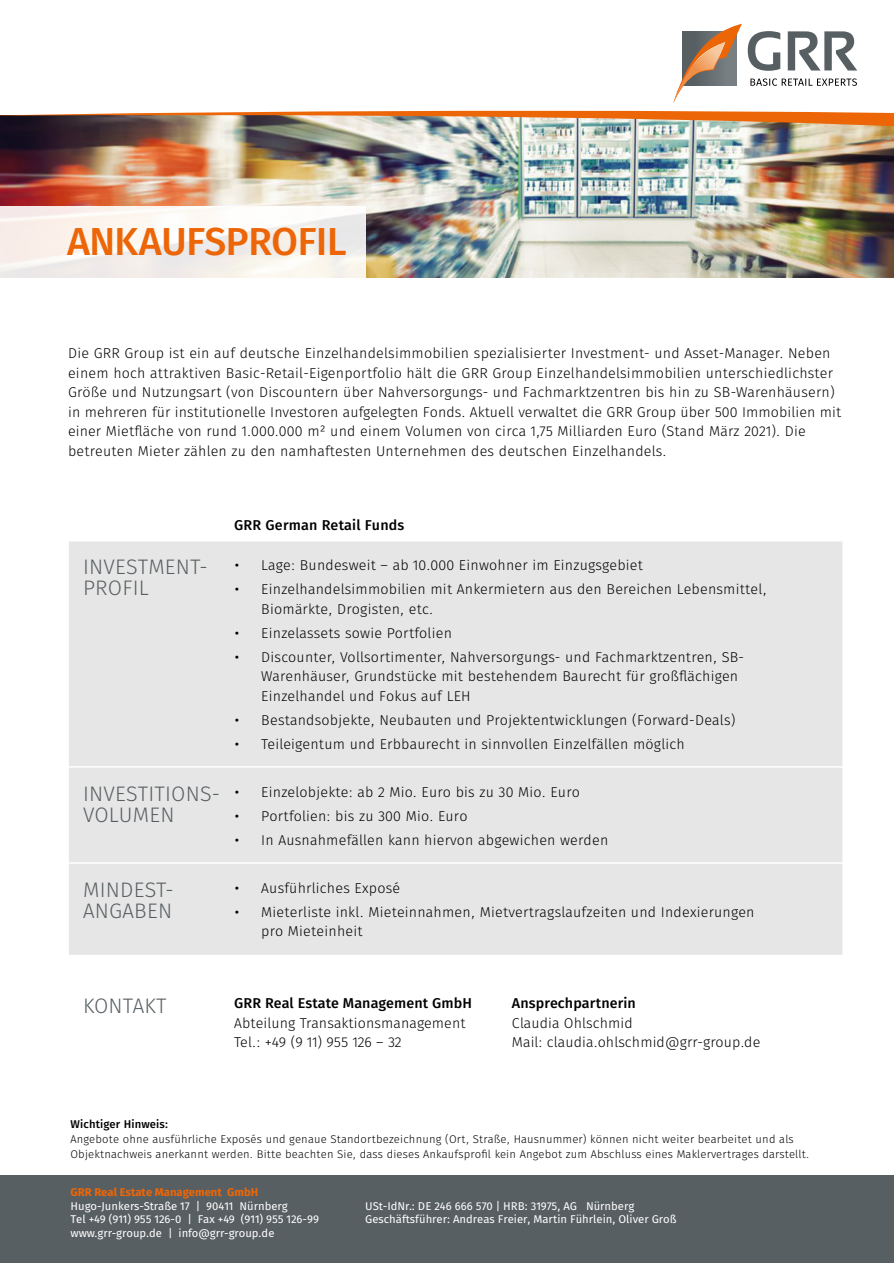
<style>
.page{position:relative;width:894px;height:1263px;background:#fff}
.page>*{position:absolute;margin:0;border:0;box-sizing:border-box;transform-origin:0 0}
.t1{font:39px "Fira Sans OT Medium";letter-spacing:-.02em;color:#ec6608}
.t2{font:21px/21px "Fira Sans OT Light";letter-spacing:.01em;color:#585f62}
.t3{font:14.25px/19.5px "Fira Sans OT Light";letter-spacing:.015em;color:#000}
.t4{font:14.25px "Fira Sans OT Medium";letter-spacing:.01em;color:#000}
.t5{font:11.25px/15px "Fira Sans OT Light";letter-spacing:.015em;color:#000}
.t6{font:11.25px/13.5px "Fira Sans OT";color:#fff}
.t7{font:700 11.25px "Fira Sans OT";color:#ec6608}
.t8{font:11.25px "Fira Sans OT Medium";letter-spacing:.015em;color:#000}
</style>
<div class="page">
<div style="left:67px;top:540px;width:776px;height:416px;background:#e6e6e6;border:2px solid #fff"></div>
<img style="left:0;top:127px;width:893px;height:150px">
<svg style="left:0;top:24px;width:893px;height:103px"></svg>
<img style="left:0;top:207px;width:366px;height:70px">
<div style="left:0;top:1176px;width:893px;height:87px;background:#585f62"></div>
<hr style="left:63px;top:766px;width:805px;height:2px;background:#fff">
<hr style="left:63px;top:862px;width:805px;height:2px;background:#fff">
<h1 class="t1" style="left:67px;top:219px;width:281px">ANKAUFSPROFIL</h1>
<p class="t3" style="left:68px;top:343px;width:774px">Die GRR Group ist ein auf deutsche Einzelhandelsimmobilien spezialisierter Investment- und Asset-Manager. Neben einem hoch attraktiven Basic-Retail-Eigenportfolio hält die GRR Group Einzelhandelsimmobilien unterschiedlichster Größe und Nutzungsart (von Discountern über Nahversorgungs- und Fachmarktzentren bis hin zu SB-Warenhäusern) in mehreren für institutionelle Investoren aufgelegten Fonds. Aktuell verwaltet die GRR Group über 500 Immobilien mit einer Mietfläche von rund 1.000.000 m² und einem Volumen von circa 1,75 Milliarden Euro (Stand März 2021). Die betreuten Mieter zählen zu den namhaftesten Unternehmen des deutschen Einzelhandels.</p>
<h2 class="t2" style="left:83px;top:557px;width:126px">INVESTMENT-<br>PROFIL</h2>
<h2 class="t2" style="left:83px;top:783px;width:138px">INVESTITIONS-<br>VOLUMEN</h2>
<h2 class="t2" style="left:83px;top:879px;width:92px">MINDEST-<br>ANGABEN</h2>
<p class="t4" style="left:234px;top:516px;width:172px">GRR German Retail Funds</p>
<p class="t3" style="left:234px;top:556px;width:410px">• Lage: Bundesweit – ab 10.000 Einwohner im Einzugsgebiet</p>
<p class="t3" style="left:261px;top:580px;width:507px;text-indent:-27px">• Einzelhandelsimmobilien mit Ankermietern aus den Bereichen Lebensmittel,<br>Biomärkte, Drogisten, etc.</p>
<p class="t3" style="left:234px;top:623px;width:219px">• Einzelassets sowie Portfolien</p>
<p class="t3" style="left:261px;top:647px;width:484px;text-indent:-27px">• Discounter, Vollsortimenter, Nahversorgungs- und Fachmarktzentren, SB-<br>Warenhäuser, Grundstücke mit bestehendem Baurecht für großflächigen<br>Einzelhandel und Fokus auf LEH</p>
<p class="t3" style="left:234px;top:710px;width:502px">• Bestandsobjekte, Neubauten und Projektentwicklungen (Forward-Deals)</p>
<p class="t3" style="left:234px;top:734px;width:452px">• Teileigentum und Erbbaurecht in sinnvollen Einzelfällen möglich</p>
<p class="t3" style="left:234px;top:782px;width:347px">• Einzelobjekte: ab 2 Mio. Euro bis zu 30 Mio. Euro</p>
<p class="t3" style="left:234px;top:806px;width:235px">• Portfolien: bis zu 300 Mio. Euro</p>
<p class="t3" style="left:234px;top:830px;width:375px">• In Ausnahmefällen kann hiervon abgewichen werden</p>
<p class="t3" style="left:234px;top:878px;width:167px">• Ausführliches Exposé</p>
<p class="t3" style="left:261px;top:902px;width:494px;text-indent:-27px">• Mieterliste inkl. Mieteinnahmen, Mietvertragslaufzeiten und Indexierungen pro Mieteinheit</p>
<h2 class="t2" style="left:83px;top:996px;width:85px">KONTAKT</h2>
<p class="t4" style="left:512px;top:995px;width:125px">Ansprechpartnerin</p>
<p class="t3" style="left:512px;top:1013px;width:250px">Claudia Ohlschmid<br>Mail: claudia.ohlschmid@grr-group.de</p>
<p class="t4" style="left:234px;top:995px;width:239px">GRR Real Estate Management GmbH</p>
<p class="t3" style="left:234px;top:1013px;width:233px">Abteilung Transaktionsmanagement<br>Tel.: +49 (9 11) 955 126 – 32</p>
<p class="t8" style="left:70px;top:1118px;width:99px">Wichtiger Hinweis:</p>
<p class="t5" style="left:70px;top:1132px;width:740px">Angebote ohne ausführliche Exposés und genaue Standortbezeichnung (Ort, Straße, Hausnummer) können nicht weiter bearbeitet und als<br>Objektnachweis anerkannt werden. Bitte beachten Sie, dass dieses Ankaufsprofil kein Angebot zum Abschluss eines Maklervertrages darstellt.</p>
<p class="t7" style="left:70px;top:1186px;width:189px">GRR Real Estate Management GmbH</p>
<p class="t6" style="left:70px;top:1199px;width:250px">Hugo-Junkers-Straße 17 | 90411 Nürnberg<br>Tel +49 (911) 955 126-0 | Fax +49 (911) 955 126-99 www.grr-group.de | info@grr-group.de</p>
<p class="t6" style="left:365px;top:1199px;width:312px">USt-IdNr.: DE 246 666 570 | HRB: 31975, AG Nürnberg<br>Geschäftsführer: Andreas Freier, Martin Führlein, Oliver Groß</p>
</div>
